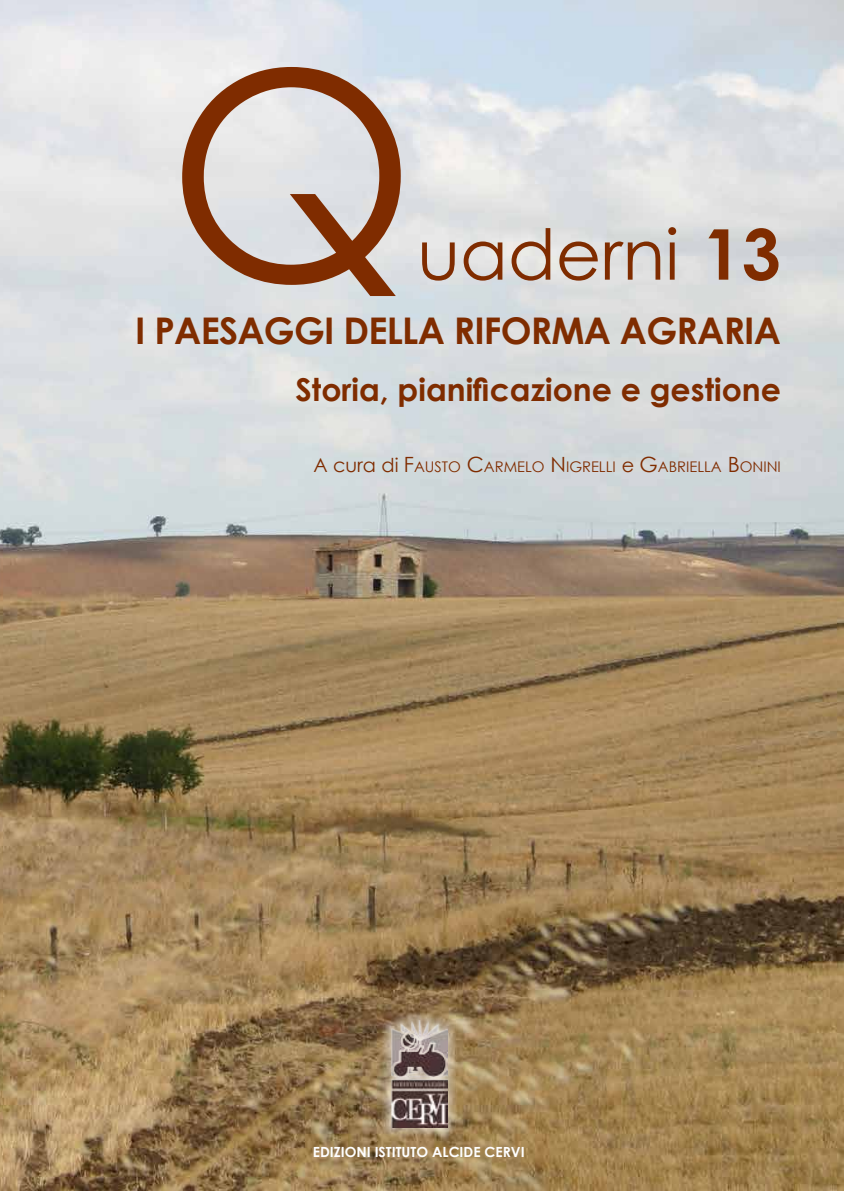
<style>
.page{position:relative;width:844px;height:1191px;background:#fff}
.page>*{position:absolute;margin:0;border:0;box-sizing:border-box;transform-origin:0 0}
.t1{font:288.75px "Century Gothic";color:#7f2c00}
.t2{font:70px "Century Gothic";color:#7f2c00}
.t3{font:700 36.75px "Century Gothic";letter-spacing:-.02em;color:#7f2c00}
.t4{font:700 31.5px "Century Gothic";color:#7f2c00}
.t5{font:14.7px "Century Gothic";color:#7f2c00}
.t6{font:700 14px "Century Gothic";color:#fff}
.s1{font-weight:700}
.s2{font-size:19.25px}
.s3{font-size:21px}
</style>
<div class="page">
<img style="left:0;top:0;width:843px;height:1191px">
<div style="left:381px;top:1011px;width:75px;height:126px;background:#fff;opacity:.75"></div>
<img style="left:390px;top:1020px;width:57px;height:107px">
<h1 class="t1" style="left:166px;top:-27px;width:253px">Q</h1>
<h2 class="t2" style="left:417px;top:205px;width:365px">uaderni <span class="s1">13</span></h2>
<h3 class="t3" style="left:135px;top:303px;width:647px">I PAESAGGI DELLA RIFORMA AGRARIA</h3>
<h3 class="t4" style="left:295px;top:366px;width:487px">STORIA, PIANIFICAZIONE E GESTIONE</h3>
<p class="t5" style="left:313px;top:457px;width:469px"><span class="s2">A cura di</span> <span class="s3">F</span>AUSTO <span class="s3">C</span>ARMELO <span class="s3">N</span>IGRELLI <span class="s2">e</span> <span class="s3">G</span>ABRIELLA <span class="s3">B</span>ONINI</p>
<p class="t6" style="left:313px;top:1141px;width:213px">EDIZIONI ISTITUTO ALCIDE CERVI</p>
</div>
